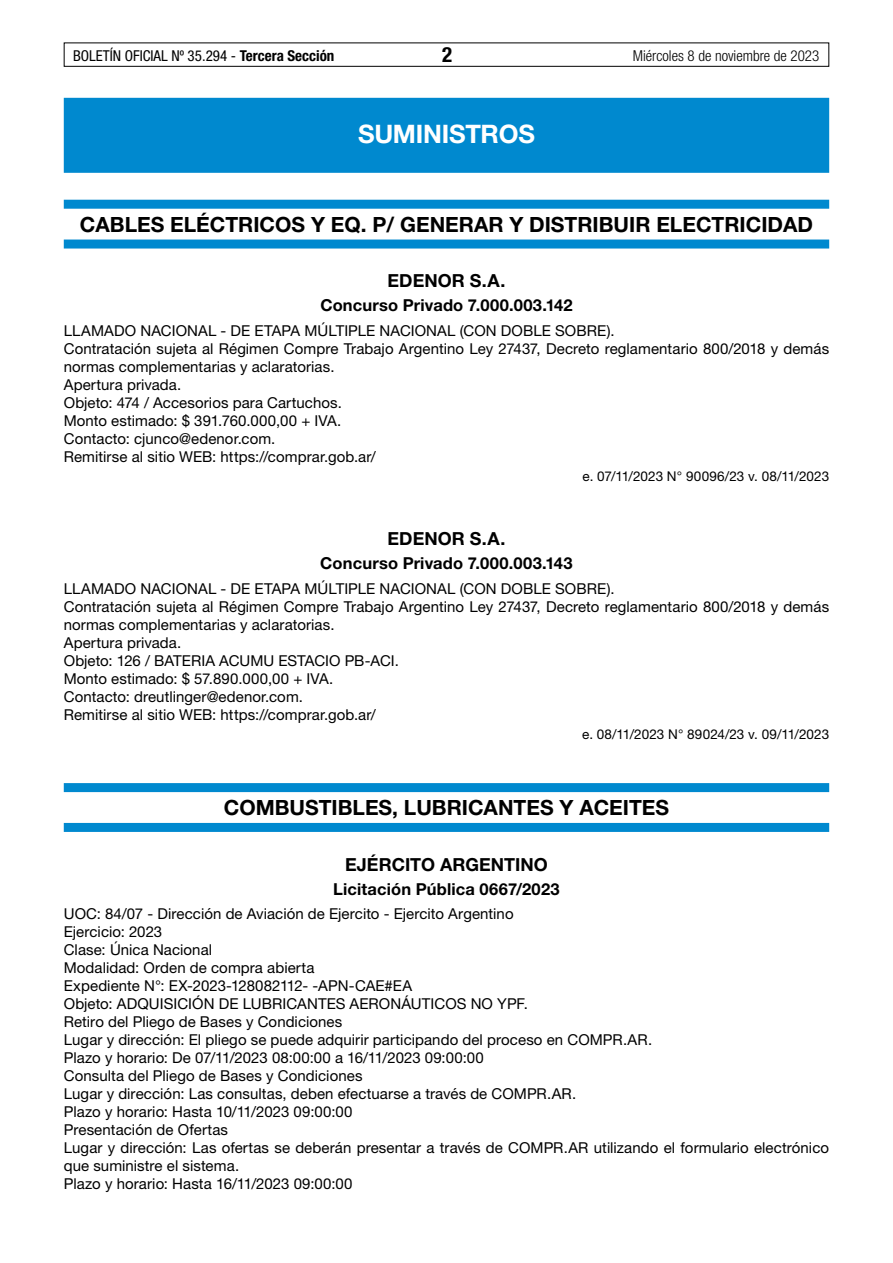
<style>
.page{position:relative;width:893px;height:1263px;background:#fff}
.page>*{position:absolute;margin:0;border:0;box-sizing:border-box;transform-origin:0 0}
.t1{font:700 25.5px "Helvetica Neue LT Std";letter-spacing:-.01em;color:#fff}
.t2{font:700 21px "Helvetica Neue LT Std";color:#000}
.t3{font:700 condensed 21px "Helvetica Neue LT Std";color:#000}
.t4{font:700 18px "Helvetica Neue LT Std";letter-spacing:.005em;color:#000}
.t5{font:700 16.5px "Helvetica Neue LT Std";letter-spacing:.01em;color:#000}
.t6{font:15px/18px "Helvetica Neue LT Std";letter-spacing:.005em;color:#000}
.t7{font:condensed 15px "Helvetica Neue LT Std";color:#000}
.t8{font:300 condensed 15px "Helvetica Neue LT Std";color:#000}
.t9{font:13.5px "Helvetica Neue LT Std";letter-spacing:-.005em;color:#000}
.s1{font-weight:700}
</style>
<div class="page">
<div style="left:64px;top:43px;width:765px;height:24px;border:1px solid #000"></div>
<div style="left:64px;top:98px;width:765px;height:75px;background:#0089cf"></div>
<div style="left:64px;top:200px;width:765px;height:9px;background:#0089cf"></div>
<div style="left:64px;top:240px;width:765px;height:9px;background:#0089cf"></div>
<div style="left:64px;top:783px;width:765px;height:9px;background:#0089cf"></div>
<div style="left:64px;top:823px;width:765px;height:9px;background:#0089cf"></div>
<p class="t7" style="left:73px;top:47px;width:263px">BOLETÍN OFICIAL Nº 35.294 - <span class="s1">Tercera Sección</span></p>
<h2 class="t3" style="left:442px;top:42px;width:12px">2</h2>
<p class="t8" style="left:633px;top:47px;width:188px">Miércoles 8 de noviembre de 2023</p>
<h1 class="t1" style="left:358px;top:118px;width:178px">SUMINISTROS</h1>
<h2 class="t2" style="left:80px;top:212px;width:735px">CABLES ELÉCTRICOS Y EQ. P/ GENERAR Y DISTRIBUIR ELECTRICIDAD</h2>
<p class="t4" style="left:387px;top:270px;width:120px">EDENOR S.A.</p>
<p class="t5" style="left:320px;top:295px;width:254px">Concurso Privado 7.000.003.142</p>
<p class="t6" style="left:64px;top:321px;width:767px">LLAMADO NACIONAL - DE ETAPA MÚLTIPLE NACIONAL (CON DOBLE SOBRE).<br>Contratación sujeta al Régimen Compre Trabajo Argentino Ley 27437, Decreto reglamentario 800/2018 y demás normas complementarias y aclaratorias.<br>Apertura privada.<br>Objeto: 474 / Accesorios para Cartuchos.<br>Monto estimado: $ 391.760.000,00 + IVA.<br>Contacto: cjunco@edenor.com.<br>Remitirse al sitio WEB: https://comprar.gob.ar/</p>
<p class="t9" style="left:582px;top:468px;width:248px">e. 07/11/2023 N° 90096/23 v. 08/11/2023</p>
<p class="t4" style="left:387px;top:527px;width:120px">EDENOR S.A.</p>
<p class="t5" style="left:320px;top:553px;width:254px">Concurso Privado 7.000.003.143</p>
<p class="t6" style="left:64px;top:579px;width:767px">LLAMADO NACIONAL - DE ETAPA MÚLTIPLE NACIONAL (CON DOBLE SOBRE).<br>Contratación sujeta al Régimen Compre Trabajo Argentino Ley 27437, Decreto reglamentario 800/2018 y demás normas complementarias y aclaratorias.<br>Apertura privada.<br>Objeto: 126 / BATERIA ACUMU ESTACIO PB-ACI.<br>Monto estimado: $ 57.890.000,00 + IVA.<br>Contacto: dreutlinger@edenor.com.<br>Remitirse al sitio WEB: https://comprar.gob.ar/</p>
<p class="t9" style="left:582px;top:726px;width:249px">e. 08/11/2023 N° 89024/23 v. 09/11/2023</p>
<h2 class="t2" style="left:224px;top:795px;width:447px">COMBUSTIBLES, LUBRICANTES Y ACEITES</h2>
<p class="t4" style="left:345px;top:853px;width:204px">EJÉRCITO ARGENTINO</p>
<p class="t5" style="left:333px;top:879px;width:228px">Licitación Pública 0667/2023</p>
<p class="t6" style="left:64px;top:905px;width:767px">UOC: 84/07 - Dirección de Aviación de Ejercito - Ejercito Argentino<br>Ejercicio: 2023<br>Clase: Única Nacional<br>Modalidad: Orden de compra abierta<br>Expediente N°: EX-2023-128082112- -APN-CAE#EA<br>Objeto: ADQUISICIÓN DE LUBRICANTES AERONÁUTICOS NO YPF.<br>Retiro del Pliego de Bases y Condiciones<br>Lugar y dirección: El pliego se puede adquirir participando del proceso en COMPR.AR.<br>Plazo y horario: De 07/11/2023 08:00:00 a 16/11/2023 09:00:00<br>Consulta del Pliego de Bases y Condiciones<br>Lugar y dirección: Las consultas, deben efectuarse a través de COMPR.AR.<br>Plazo y horario: Hasta 10/11/2023 09:00:00<br>Presentación de Ofertas<br>Lugar y dirección: Las ofertas se deberán presentar a través de COMPR.AR utilizando el formulario electrónico que suministre el sistema.<br>Plazo y horario: Hasta 16/11/2023 09:00:00</p>
</div>
